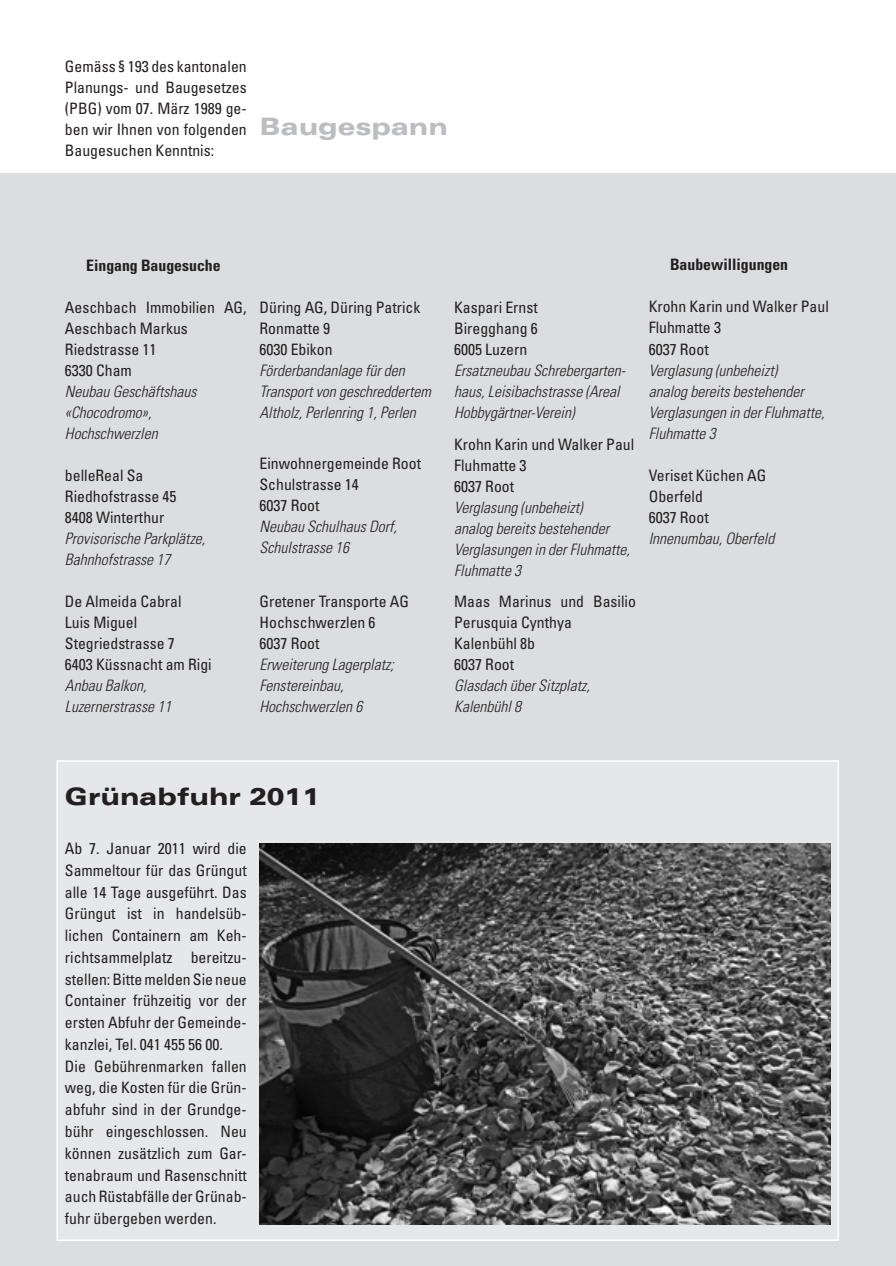
<style>
.page{position:relative;width:896px;height:1266px;background:#fff}
.page>*{position:absolute;margin:0;border:0;box-sizing:border-box;transform-origin:0 0}
.t1{font:900 expanded 24px "Univers";color:#231f20}
.t2{font:900 expanded 24px "Univers";color:#bcbdc0}
.t3{font:condensed 15.75px/21px "Univers";color:#231f20}
.t4{font:italic 300 condensed 15.75px/21px "Univers";color:#231f20}
.t5{font:700 condensed 15.75px "Univers";color:#231f20}
</style>
<div class="page">
<div style="left:0;top:173px;width:896px;height:1092px;background:#dcdddf"></div>
<div style="left:57px;top:760px;width:781px;height:479px;background:#e6e7e9"></div>
<div style="left:56px;top:760px;width:783px;height:480px;border:2px solid #fff"></div>
<img style="left:259px;top:843px;width:571px;height:380px">
<p class="t3" style="left:65px;top:55px;width:183px;text-align:justify">Gemäss § 193 des kantonalen Planungs- und Baugesetzes (PBG) vom 07. März 1989 ge&shy;ben wir Ihnen von folgenden Baugesuchen Kenntnis:</p>
<h1 class="t2" style="left:259px;top:112px;width:190px">Baugespann</h1>
<p class="t5" style="left:86px;top:255px;width:136px">Eingang Baugesuche</p>
<p class="t3" style="left:65px;top:296px;width:183px">Aeschbach Immobilien AG,<br>Aeschbach Markus<br>Riedstrasse 11<br>6330 Cham</p>
<p class="t4" style="left:65px;top:380px;width:133px">Neubau Geschäftshaus «Chocodromo»,<br>Hochschwerzlen</p>
<p class="t3" style="left:65px;top:464px;width:113px">belleReal Sa<br>Riedhofstrasse 45<br>8408 Winterthur</p>
<p class="t4" style="left:65px;top:527px;width:142px">Provisorische Parkplätze,<br>Bahnhofstrasse 17</p>
<p class="t3" style="left:65px;top:590px;width:148px">De Almeida Cabral<br>Luis Miguel<br>Stegriedstrasse 7<br>6403 Küssnacht am Rigi</p>
<p class="t4" style="left:65px;top:674px;width:108px">Anbau Balkon,<br>Luzernerstrasse 11</p>
<p class="t3" style="left:259px;top:297px;width:162px">Düring AG, Düring Patrick<br>Ronmatte 9<br>6030 Ebikon</p>
<p class="t4" style="left:259px;top:360px;width:173px">Förderbandanlage für den<br>Transport von geschreddertem<br>Altholz, Perlenring 1, Perlen</p>
<p class="t3" style="left:259px;top:453px;width:163px">Einwohnergemeinde Root<br>Schulstrasse 14<br>6037 Root</p>
<p class="t4" style="left:259px;top:516px;width:139px">Neubau Schulhaus Dorf,<br>Schulstrasse 16</p>
<p class="t3" style="left:259px;top:591px;width:151px">Gretener Transporte AG<br>Hochschwerzlen 6<br>6037 Root</p>
<p class="t4" style="left:259px;top:654px;width:136px">Erweiterung Lagerplatz;<br>Fenstereinbau,<br>Hochschwerzlen 6</p>
<p class="t3" style="left:454px;top:297px;width:85px;text-align:justify">Kaspari Ernst Biregghang 6<br>6005 Luzern</p>
<p class="t4" style="left:454px;top:360px;width:173px">Ersatzneubau Schrebergarten&shy;haus, Leisibachstrasse (Areal<br>Hobbygärtner-Verein)</p>
<p class="t3" style="left:454px;top:433px;width:182px">Krohn Karin und Walker Paul<br>Fluhmatte 3<br>6037 Root</p>
<p class="t4" style="left:454px;top:496px;width:177px">Verglasung (unbeheizt)<br>analog bereits bestehender<br>Verglasungen in der Fluhmatte,<br>Fluhmatte 3</p>
<p class="t3" style="left:454px;top:591px;width:183px">Maas Marinus und Basilio<br>Perusquia Cynthya<br>Kalenbühl 8b<br>6037 Root</p>
<p class="t4" style="left:454px;top:675px;width:137px">Glasdach über Sitzplatz,<br>Kalenbühl 8</p>
<p class="t5" style="left:670px;top:255px;width:120px">Baubewilligungen</p>
<p class="t3" style="left:648px;top:296px;width:182px">Krohn Karin und Walker Paul<br>Fluhmatte 3<br>6037 Root</p>
<p class="t4" style="left:648px;top:359px;width:177px">Verglasung (unbeheizt)<br>analog bereits bestehender<br>Verglasungen in der Fluhmatte,<br>Fluhmatte 3</p>
<p class="t3" style="left:648px;top:464px;width:119px">Veriset Küchen AG<br>Oberfeld<br>6037 Root</p>
<p class="t4" style="left:648px;top:527px;width:127px">Innenumbau, Oberfeld</p>
<h1 class="t1" style="left:65px;top:782px;width:257px">Grünabfuhr 2011</h1>
<p class="t3" style="left:65px;top:837px;width:183px;line-height:21.8px">Ab 7. Januar 2011 wird die<br>Sammeltour für das Grüngut alle 14 Tage ausgeführt. Das<br>Grüngut ist in handelsüb&shy;lichen Containern am Keh&shy;richtsammelplatz bereitzu&shy;stellen: Bitte melden Sie neue<br>Container frühzeitig vor der ersten Abfuhr der Gemeinde&shy;kanzlei, Tel. 041 455 56 00.<br>Die Gebührenmarken fallen weg, die Kosten für die Grün&shy;abfuhr sind in der Grundge&shy;bühr eingeschlossen. Neu können zusätzlich zum Gar&shy;tenabraum und Rasenschnitt auch Rüstabfälle der Grünab&shy;fuhr übergeben werden.</p>
</div>
